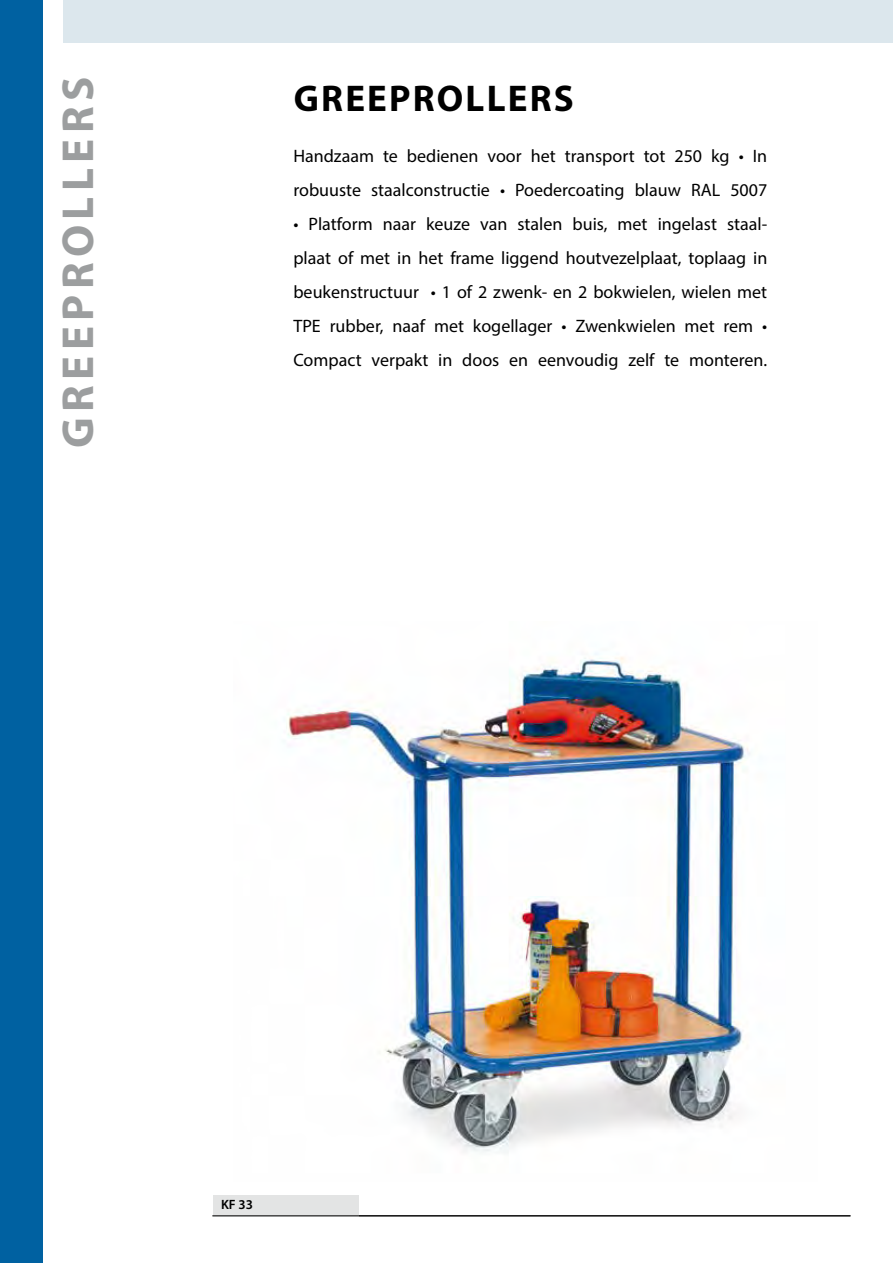
<style>
.page{position:relative;width:893px;height:1263px;background:#fff}
.page>*{position:absolute;margin:0;border:0;box-sizing:border-box;transform-origin:0 0}
.t1{font:700 45px "Myriad Pro";letter-spacing:.12em;color:#9c9e9f}
.t2{font:700 37.35px "Myriad Pro";letter-spacing:.06em;color:#000}
.t3{font:18px/34px "Myriad Pro";color:#000}
.t4{font:600 13.5px "Myriad Pro";color:#000}
</style>
<div class="page">
<div style="left:0;top:0;width:43px;height:1263px;background:#0061a1"></div>
<div style="left:64px;top:0;width:829px;height:43px;background:#dce7ed"></div>
<div style="left:213px;top:1195px;width:146px;height:21px;background:#e3e4e4"></div>
<hr style="left:213px;top:1215px;width:637px;height:1px;background:#000">
<img style="left:287px;top:653px;width:463px;height:500px">
<h1 class="t1" style="left:49px;top:448px;width:372px;rotate:-90deg">GREEPROLLERS</h1>
<h2 class="t2" style="left:294px;top:74px;width:282px">GREEPROLLERS</h2>
<p class="t3" style="left:293px;top:138px;width:475px">Handzaam te bedienen voor het transport tot 250 kg • In robuuste staalconstructie • Poedercoating blauw RAL 5007</p>
<p class="t3" style="left:293px;top:206px;width:475px;text-align:justify">• Platform naar keuze van stalen buis, met ingelast staal&shy;plaat of met in het frame liggend houtvezelplaat, toplaag in beukenstructuur • 1 of 2 zwenk- en 2 bokwielen, wielen met TPE rubber, naaf met kogellager • Zwenkwielen met rem • Compact verpakt in doos en eenvoudig zelf te monteren.</p>
<p class="t4" style="left:221px;top:1196px;width:33px">KF 33</p>
<p class="t4" style="left:221px;top:1196px;width:30px">2435</p>
</div>
